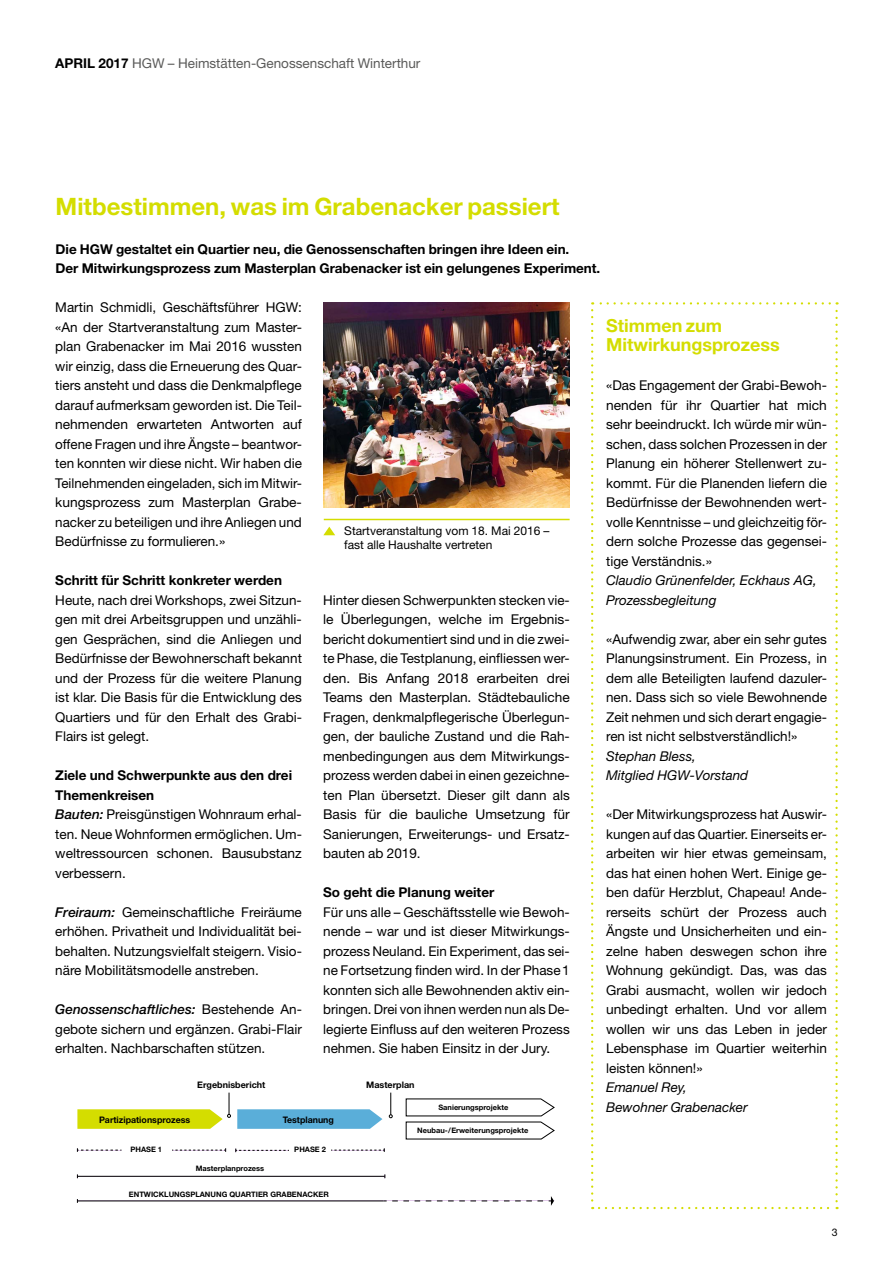
<style>
.page{position:relative;width:893px;height:1263px;background:#fff}
.page>*{position:absolute;margin:0;border:0;box-sizing:border-box;transform-origin:0 0}
.t1{font:700 24px "Helvetica Neue LT Std";color:#d4dd00}
.t2{font:700 18px/19.5px "Helvetica Neue LT Std";color:#d4dd00}
.t3{font:13.5px/19.5px "Helvetica Neue LT Std";color:#000;text-align:justify}
.t4{font:700 13.5px/19.5px "Helvetica Neue LT Std";letter-spacing:-.005em;color:#000}
.t5{font:italic 13.5px/19.5px "Helvetica Neue LT Std";color:#000}
.t6{font:13.5px "Helvetica Neue LT Std";color:#5a5a59}
.t7{font:12px/14.2px "Helvetica Neue LT Std";color:#000}
.t8{font:10.5px "Helvetica Neue LT Std";color:#000}
.t9{font:700 9px "Helvetica Neue LT Std";color:#000}
.t10{font:700 7.5px "Helvetica Neue LT Std";color:#000}
.s1{font-weight:700;color:#000}
.s2{font-weight:700}
.s3{font-weight:500;font-style:italic}
</style>
<div class="page">
<hr style="left:324px;top:519px;width:246px;height:1px;background:#d4dd00">
<svg style="left:323px;top:527px;width:12px;height:8px"></svg>
<img style="left:323px;top:302px;width:247px;height:205px">
<svg style="left:405px;top:1098px;width:150px;height:42px"></svg>
<svg style="left:237px;top:1109px;width:145px;height:20px;background:#64b3db"></svg>
<hr style="left:77px;top:1176px;width:308px;height:1px;background:#000">
<svg style="left:77px;top:1148px;width:44px;height:4px"></svg>
<svg style="left:172px;top:1148px;width:54px;height:4px"></svg>
<svg style="left:235px;top:1148px;width:54px;height:4px"></svg>
<svg style="left:331px;top:1148px;width:54px;height:4px"></svg>
<hr style="left:77px;top:1200px;width:307px;height:1px;background:#000">
<svg style="left:384px;top:1196px;width:170px;height:10px"></svg>
<svg style="left:77px;top:1092px;width:154px;height:37px"></svg>
<svg style="left:389px;top:1092px;width:4px;height:26px"></svg>
<svg style="left:591px;top:302px;width:247px;height:907px"></svg>
<p class="t6" style="left:55px;top:55px;width:367px"><span class="s1">APRIL 2017</span> HGW – Heimstätten-Genossenschaft Winterthur</p>
<h1 class="t1" style="left:56px;top:191px;width:505px">Mitbestimmen, was im Grabenacker passiert</h1>
<p class="t4" style="left:56px;top:239px;width:546px">Die HGW gestaltet ein Quartier neu, die Genossenschaften bringen ihre Ideen ein.<br>Der Mitwirkungsprozess zum Masterplan Grabenacker ist ein gelungenes Experiment.</p>
<p class="t3" style="left:55px;top:297px;width:248px">Martin Schmidli, Geschäftsführer HGW: «An der Startveranstaltung zum Master&shy;plan Grabenacker im Mai 2016 wussten wir einzig, dass die Erneuerung des Quar&shy;tiers ansteht und dass die Denkmalpflege darauf aufmerksam geworden ist. Die Teil&shy;nehmenden erwarteten Antworten auf offene Fragen und ihre Ängste – beantwor&shy;ten konnten wir diese nicht. Wir haben die Teilnehmenden eingeladen, sich im Mitwir&shy;kungsprozess zum Masterplan Grabe&shy;nacker zu beteiligen und ihre Anliegen und Bedürfnisse zu formulieren.»</p>
<p class="t4" style="left:55px;top:570px;width:228px">Schritt für Schritt konkreter werden</p>
<p class="t3" style="left:55px;top:590px;width:248px">Heute, nach drei Workshops, zwei Sitzun&shy;gen mit drei Arbeitsgruppen und unzähli&shy;gen Gesprächen, sind die Anliegen und Bedürfnisse der Bewohnerschaft bekannt und der Prozess für die weitere Planung ist klar. Die Basis für die Entwicklung des Quartiers und für den Erhalt des Grabi-Flairs ist gelegt.</p>
<p class="t3" style="left:55px;top:765px;width:248px;text-align:left"><span class="s2">Ziele und Schwerpunkte aus den drei<br>Themenkreisen<br></span><span class="s3">Bauten:</span> Preisgünstigen Wohnraum erhal&shy;ten. Neue Wohnformen ermöglichen. Um&shy;weltressourcen schonen. Bausubstanz verbessern.</p>
<p class="t3" style="left:55px;top:902px;width:248px"><span class="s3">Freiraum:</span> Gemeinschaftliche Freiräume erhöhen. Privatheit und Individualität bei&shy;behalten. Nutzungsvielfalt steigern. Visio&shy;näre Mobilitätsmodelle anstreben.</p>
<p class="t3" style="left:55px;top:999px;width:248px"><span class="s3">Genossenschaftliches:</span> Bestehende An&shy;gebote sichern und ergänzen. Grabi-Flair erhalten. Nachbarschaften stützen.</p>
<p class="t7" style="left:344px;top:524px;width:207px">Startveranstaltung vom 18. Mai 2016 – fast alle Haushalte vertreten</p>
<p class="t3" style="left:323px;top:590px;width:248px">Hinter diesen Schwerpunkten stecken vie&shy;le Überlegungen, welche im Ergebnis&shy;bericht dokumentiert sind und in die zwei&shy;te Phase, die Testplanung, einfliessen wer&shy;den. Bis Anfang 2018 erarbeiten drei Teams den Masterplan. Städtebauliche Fragen, denkmalpflegerische Überlegun&shy;gen, der bauliche Zustand und die Rah&shy;menbedingungen aus dem Mitwirkungs&shy;prozess werden dabei in einen gezeichne&shy;ten Plan übersetzt. Dieser gilt dann als Basis für die bauliche Umsetzung für Sanierungen, Erweiterungs- und Ersatz&shy;bauten ab 2019.</p>
<p class="t4" style="left:323px;top:882px;width:173px">So geht die Planung weiter</p>
<p class="t3" style="left:323px;top:902px;width:248px">Für uns alle – Geschäftsstelle wie Bewoh&shy;nende – war und ist dieser Mitwirkungs&shy;prozess Neuland. Ein Experiment, das sei&shy;ne Fortsetzung finden wird. In der Phase1 konnten sich alle Bewohnenden aktiv ein&shy;bringen. Drei von ihnen werden nun als De&shy;legierte Einfluss auf den weiteren Prozess nehmen. Sie haben Einsitz in der Jury.</p>
<p class="t9" style="left:197px;top:1079px;width:70px">Ergebnisbericht</p>
<p class="t9" style="left:366px;top:1079px;width:50px">Masterplan</p>
<p class="t9" style="left:99px;top:1114px;width:93px">Partizipationsprozess</p>
<p class="t9" style="left:283px;top:1114px;width:53px">Testplanung</p>
<p class="t10" style="left:438px;top:1103px;width:71px">Sanierungsprojekte</p>
<p class="t10" style="left:130px;top:1145px;width:33px">PHASE 1</p>
<p class="t10" style="left:294px;top:1145px;width:33px">PHASE 2</p>
<p class="t10" style="left:196px;top:1164px;width:70px">Masterplanprozess</p>
<p class="t10" style="left:129px;top:1189px;width:201px">ENTWICKLUNGSPLANUNG QUARTIER GRABENACKER</p>
<p class="t10" style="left:417px;top:1126px;width:113px">Neubau-/Erweiterungsprojekte</p>
<h2 class="t2" style="left:606px;top:315px;width:175px">Stimmen zum<br>Mitwirkungsprozess</h2>
<p class="t3" style="left:606px;top:375px;width:222px">«Das Engagement der Grabi-Bewoh&shy;nenden für ihr Quartier hat mich sehr beeindruckt. Ich würde mir wün&shy;schen, dass solchen Prozessen in der Planung ein höherer Stellenwert zu&shy;kommt. Für die Planenden liefern die Bedürfnisse der Bewohnenden wert&shy;volle Kenntnisse – und gleichzeitig för&shy;dern solche Prozesse das gegensei&shy;tige Verständnis.»</p>
<p class="t5" style="left:606px;top:570px;width:212px">Claudio Grünenfelder, Eckhaus AG,<br>Prozessbegleitung</p>
<p class="t3" style="left:606px;top:629px;width:222px">«Aufwendig zwar, aber ein sehr gutes Planungsinstrument. Ein Prozess, in dem alle Beteiligten laufend dazuler&shy;nen. Dass sich so viele Bewohnende Zeit nehmen und sich derart engagie&shy;ren ist nicht selbstverständlich!»</p>
<p class="t5" style="left:606px;top:746px;width:144px">Stephan Bless,<br>Mitglied HGW-Vorstand</p>
<p class="t3" style="left:606px;top:804px;width:222px">«Der Mitwirkungsprozess hat Auswir&shy;kungen auf das Quartier. Einerseits er&shy;arbeiten wir hier etwas gemeinsam, das hat einen hohen Wert. Einige ge&shy;ben dafür Herzblut, Chapeau! Ande&shy;rerseits schürt der Prozess auch Ängste und Unsicherheiten und ein&shy;zelne haben deswegen schon ihre Wohnung gekündigt. Das, was das Grabi ausmacht, wollen wir jedoch unbedingt erhalten. Und vor allem wollen wir uns das Leben in jeder Lebensphase im Quartier weiterhin leisten können!»</p>
<p class="t5" style="left:606px;top:1077px;width:143px">Emanuel Rey,<br>Bewohner Grabenacker</p>
<p class="t8" style="left:832px;top:1226px;width:7px">3</p>
</div>
